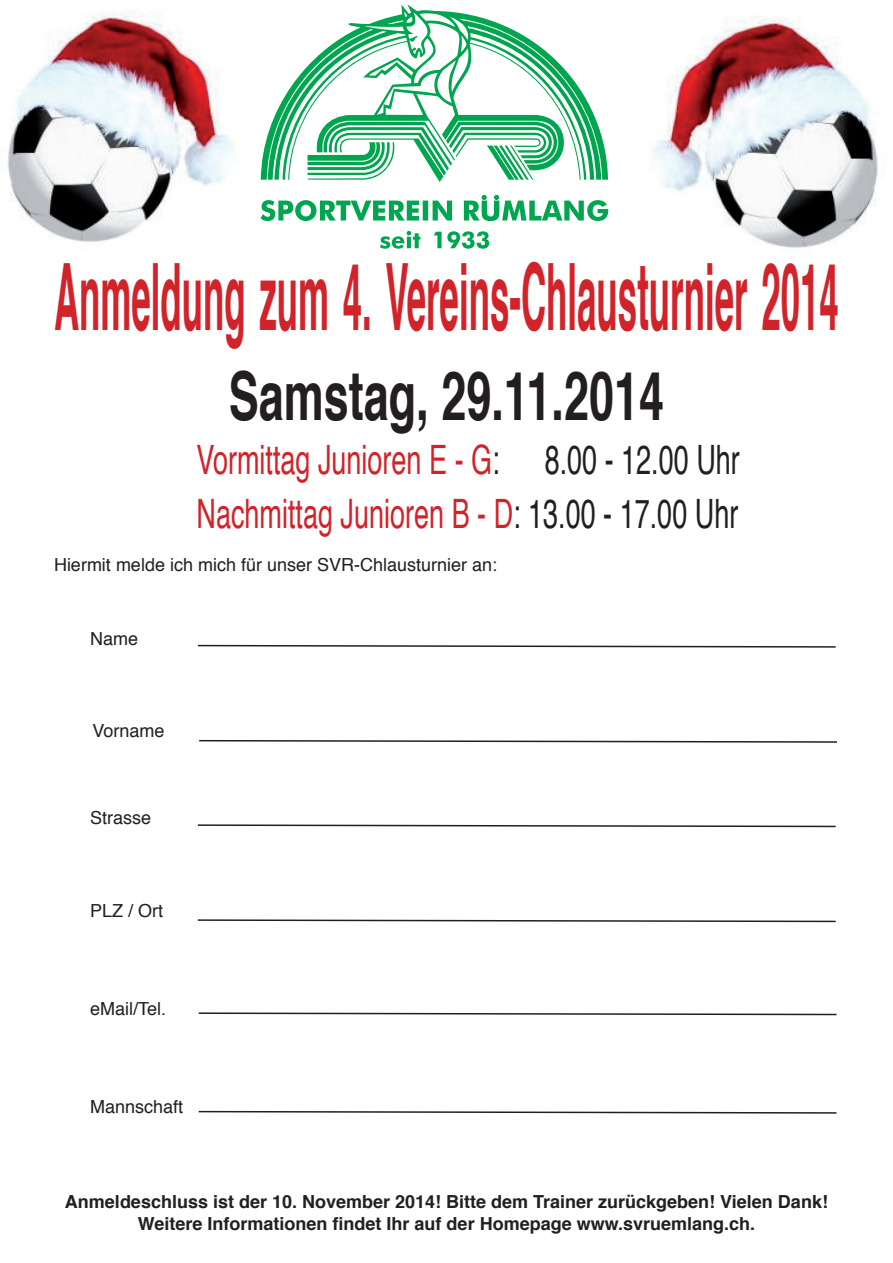
<style>
.page{position:relative;width:893px;height:1263px;background:#fff}
.page>*{position:absolute;margin:0;border:0;box-sizing:border-box;transform-origin:0 0}
.t1{font:700 93px "Helvetica";color:#d1232a;scale:.38 1}
.t2{font:700 67.5px "Helvetica";color:#231f20;scale:.67 1}
.t3{font:40.5px/54px "Helvetica";color:#d1232a;scale:.67 1}
.t4{font:700 18px/21.6px "Helvetica";color:#231f20;text-align:center}
.t5{font:18px "Helvetica";color:#231f20}
.s1{color:#231f20}
</style>
<div class="page">
<img style="left:8px;top:11px;width:226px;height:232px">
<img style="left:652px;top:16px;width:226px;height:232px">
<svg style="left:261px;top:4px;width:347px;height:178px"></svg>
<svg style="left:380px;top:231px;width:40px;height:18px"></svg>
<svg style="left:434px;top:231px;width:55px;height:18px"></svg>
<svg style="left:261px;top:195px;width:347px;height:26px"></svg>
<svg style="left:197px;top:644px;width:639px;height:4px"></svg>
<svg style="left:199px;top:739px;width:638px;height:4px"></svg>
<svg style="left:197px;top:824px;width:639px;height:4px"></svg>
<svg style="left:197px;top:919px;width:639px;height:4px"></svg>
<svg style="left:198px;top:1012px;width:639px;height:4px"></svg>
<svg style="left:198px;top:1110px;width:639px;height:4px"></svg>
<h1 class="t1" style="left:54px;top:222px;width:2067px">Anmeldung zum 4. Vereins-Chlausturnier 2014</h1>
<h2 class="t2" style="left:229px;top:341px;width:651px">Samstag, 29.11.2014</h2>
<h3 class="t3" style="left:197px;top:434px;width:812px">Vormittag Junioren E - G<span class="s1">: 8.00 - 12.00 Uhr<br></span>Nachmittag Junioren B - D<span class="s1">: 13.00 - 17.00 Uhr</span></h3>
<p class="t5" style="left:54px;top:551px;width:445px">Hiermit melde ich mich für unser SVR-Chlausturnier an:</p>
<p class="t5" style="left:90px;top:625px;width:50px">Name</p>
<p class="t5" style="left:92px;top:717px;width:74px">Vorname</p>
<p class="t5" style="left:90px;top:804px;width:63px">Strasse</p>
<p class="t5" style="left:90px;top:896px;width:75px">PLZ / Ort</p>
<p class="t5" style="left:90px;top:995px;width:78px">eMail/Tel.</p>
<p class="t5" style="left:90px;top:1093px;width:95px">Mannschaft</p>
<p class="t4" style="left:65px;top:1191px;width:764px">Anmeldeschluss ist der 10. November 2014! Bitte dem Trainer zurückgeben! Vielen Dank!<br>Weitere Informationen findet Ihr auf der Homepage www.svruemlang.ch.</p>
</div>
